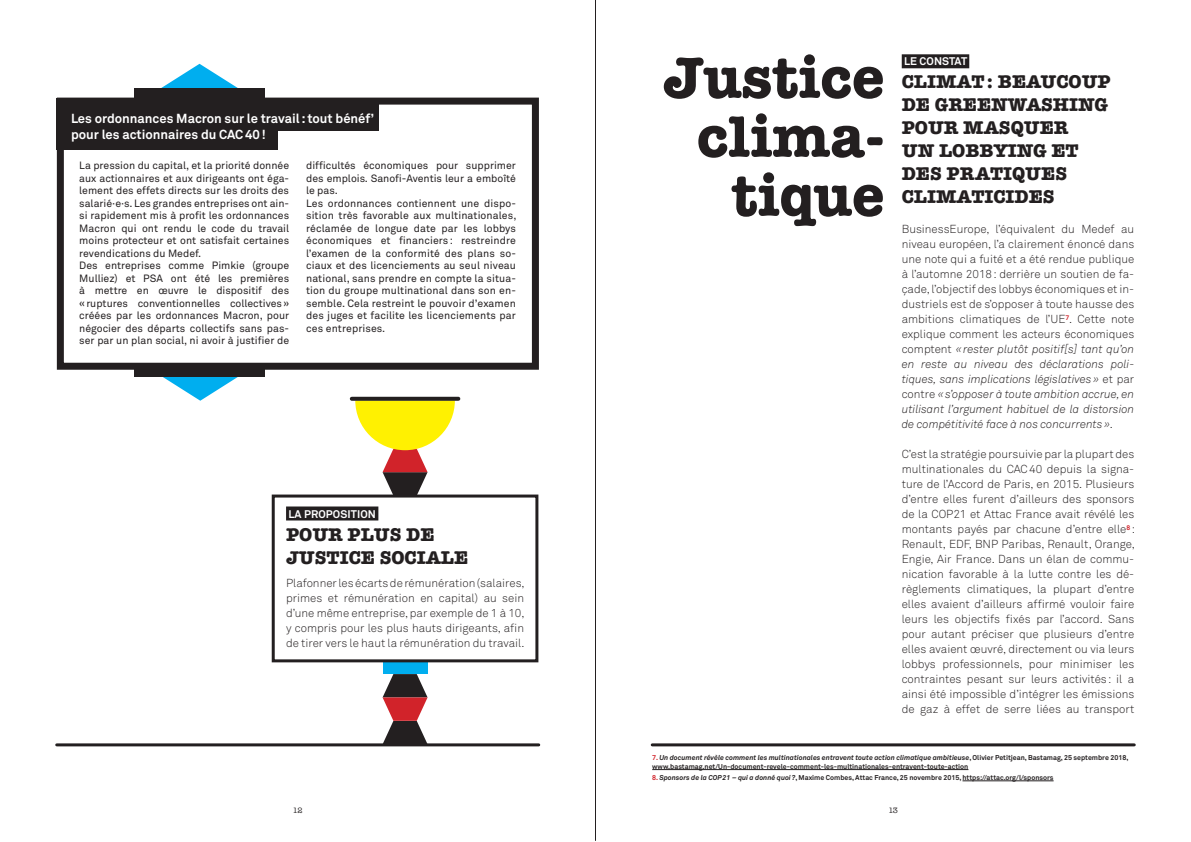
<style>
.page{position:relative;width:1191px;height:842px;background:#fff}
.page>*{position:absolute;margin:0;border:0;box-sizing:border-box;transform-origin:0 0}
.t1{font:700 60px/59px "American Typewriter";color:#231f20;text-align:right}
.t2{font:700 19px/23px "American Typewriter";color:#231f20}
.t3{font:700 13px/16px "Akkurat Std";color:#fff}
.t4{font:300 11.5px/15px "Akkurat Std";color:#231f20;text-align:justify}
.t5{font:700 11px "Akkurat Std";letter-spacing:.01em;color:#fff}
.t6{font:10.5px/12.5px "Akkurat Std";color:#231f20}
.t7{font:8px "American Typewriter";color:#231f20}
.t8{font:700 7px/8.4px "Akkurat Std";color:#231f20}
.s1{font-style:italic}
.s2{color:#d1232a}
</style>
<div class="page">
<svg style="left:163px;top:377px;width:75px;height:24px"></svg>
<div style="left:134px;top:364px;width:131px;height:13px;background:#231f20"></div>
<svg style="left:161px;top:64px;width:77px;height:24px"></svg>
<div style="left:134px;top:88px;width:131px;height:12px;background:#231f20"></div>
<div style="left:901px;top:54px;width:68px;height:14px;background:#231f20"></div>
<svg style="left:382px;top:674px;width:45px;height:69px"></svg>
<div style="left:383px;top:661px;width:44px;height:13px;background:#00aeef"></div>
<div style="left:286px;top:506px;width:92px;height:14px;background:#231f20"></div>
<div style="left:272px;top:494px;width:266px;height:168px;border:3px solid #231f20"></div>
<svg style="left:355px;top:401px;width:100px;height:94px"></svg>
<svg style="left:352px;top:397px;width:106px;height:4px"></svg>
<div style="left:57px;top:98px;width:322px;height:52px;background:#231f20"></div>
<div style="left:57px;top:98px;width:482px;height:272px;border:7px solid #231f20"></div>
<div style="left:279px;top:131px;width:116px;height:24px;background:#fff"></div>
<hr style="left:652px;top:769px;width:316px;height:1px;background:#231f20">
<hr style="left:962px;top:781px;width:91px;height:1px;background:#231f20">
<hr style="left:652px;top:743px;width:482px;height:3px;background:#231f20">
<hr style="left:57px;top:743px;width:482px;height:3px;background:#231f20">
<hr style="left:595px;top:0;width:1px;height:840px;background:#231f20">
<p class="t3" style="left:71px;top:110px;width:304px">Les ordonnances Macron sur le travail: tout bénéf’ pour les actionnaires du CAC40!</p>
<p class="t6" style="left:79px;top:159px;width:211px">La pression du capital, et la priorité donnée aux actionnaires et aux dirigeants ont éga&shy;lement des effets directs sur les droits des salarié·e·s. Les grandes entreprises ont ain&shy;si rapidement mis à profit les ordonnances Macron qui ont rendu le code du travail moins protecteur et ont satisfait certaines revendications du Medef.<br>Des entreprises comme Pimkie (groupe Mulliez) et PSA ont été les premières à mettre en œuvre le dispositif des «ruptures conventionnelles collectives» créées par les ordonnances Macron, pour négocier des départs collectifs sans pas&shy;ser par un plan social, ni avoir à justifier de</p>
<p class="t6" style="left:306px;top:159px;width:212px">difficultés économiques pour supprimer des emplois. Sanofi-Aventis leur a emboîté le pas.<br>Les ordonnances contiennent une dispo&shy;sition très favorable aux multinationales, réclamée de longue date par les lobbys économiques et financiers : restreindre l’examen de la conformité des plans so&shy;ciaux et des licenciements au seul niveau national, sans prendre en compte la situa&shy;tion du groupe multinational dans son en&shy;semble. Cela restreint le pouvoir d’examen des juges et facilite les licenciements par ces entreprises.</p>
<p class="t5" style="left:288px;top:507px;width:89px">LA PROPOSITION</p>
<h2 class="t2" style="left:286px;top:522px;width:184px">POUR PLUS DE<br>JUSTICE SOCIALE</h2>
<p class="t4" style="left:286px;top:575px;width:240px">Plafonner les écarts de rémunération (salaires, primes et rémunération en capital) au sein d’une même entreprise, par exemple de 1 à 10, y compris pour les plus hauts dirigeants, afin de tirer vers le haut la rémunération du travail.</p>
<h1 class="t1" style="left:663px;top:45px;width:223px">Justice clima&shy;tique</h1>
<p class="t5" style="left:904px;top:55px;width:65px">LE CONSTAT</p>
<h2 class="t2" style="left:901px;top:70px;width:210px">CLIMAT: BEAUCOUP<br>DE GREENWASHING<br>POUR MASQUER<br>UN LOBBYING ET<br>DES PRATIQUES<br>CLIMATICIDES</h2>
<p class="t4" style="left:901px;top:222px;width:234px">BusinessEurope, l’équivalent du Medef au niveau européen, l’a clairement énoncé dans une note qui a fuité et a été rendue publique à l’automne 2018: derrière un soutien de fa&shy;çade, l’objectif des lobbys économiques et in&shy;dustriels est de s’opposer à toute hausse des ambitions climatiques de l’UE<sup>7</sup>. Cette note explique comment les acteurs économiques comptent <span class="s1">«rester plutôt positif[s] tant qu’on en reste au niveau des déclarations poli&shy;tiques, sans implications législatives »</span> et par contre <span class="s1">«s’opposer à toute ambition accrue, en utilisant l’argument habituel de la distorsion de compétitivité face à nos concurrents»</span>.</p>
<p class="t4" style="left:901px;top:447px;width:235px">C’est la stratégie poursuivie par la plupart des multinationales du CAC40 depuis la signa&shy;ture de l’Accord de Paris, en 2015. Plusieurs d’entre elles furent d’ailleurs des sponsors de la COP21 et Attac France avait révélé les montants payés par chacune d’entre elle<sup>8</sup> :<br>Renault, EDF, BNP Paribas, Renault, Orange, Engie, Air France. Dans un élan de commu&shy;nication favorable à la lutte contre les dé&shy;règlements climatiques, la plupart d’entre elles avaient d’ailleurs affirmé vouloir faire leurs les objectifs fixés par l’accord. Sans pour autant préciser que plusieurs d’entre elles avaient œuvré, directement ou via leurs lobbys professionnels, pour minimiser les contraintes pesant sur leurs activités: il a ainsi été impossible d’intégrer les émissions de gaz à effet de serre liées au transport</p>
<p class="t8" style="left:652px;top:754px;width:477px"><span class="s2">7.</span> <span class="s1">Un document révèle comment les multinationales entravent toute action climatique ambitieuse</span>, Olivier Petitjean, Bastamag, 25 septembre 2018, www.bastamag.net/Un-document-revele-comment-les-multinationales-entravent-toute-action</p>
<p class="t8" style="left:652px;top:773px;width:403px"><span class="s2">8.</span> <span class="s1">Sponsors de la COP21 – qui a donné quoi?</span>, Maxime Combes, Attac France, 25 novembre 2015, https://attac.org/l/sponsors</p>
<p class="t7" style="left:293px;top:804px;width:11px">12</p>
<p class="t7" style="left:888px;top:804px;width:11px">13</p>
</div>
